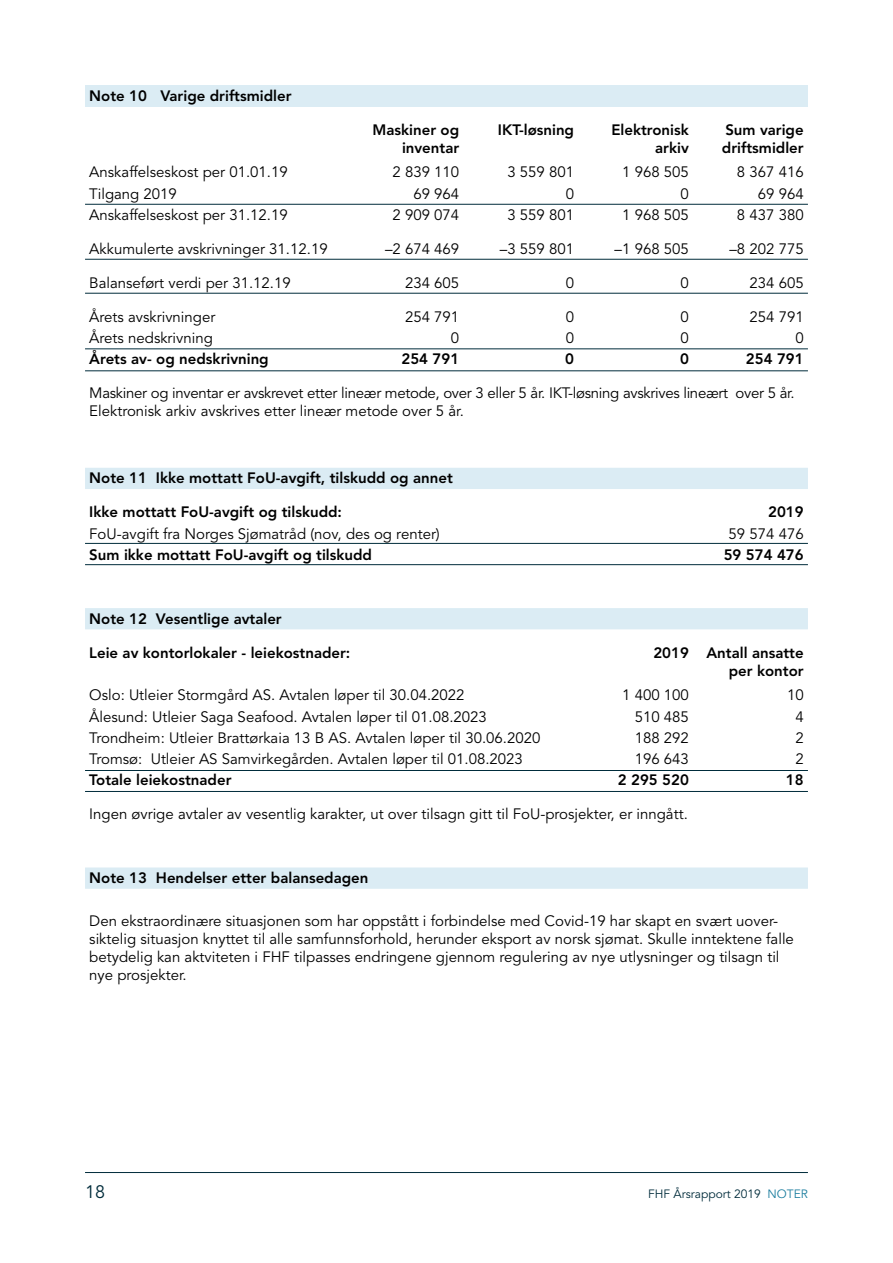
<style>
.page{position:relative;width:893px;height:1263px;background:#fff}
.page>*{position:absolute;margin:0;border:0;box-sizing:border-box;transform-origin:0 0}
.t1{font:18px "Avenir LT";color:#002c3b}
.t2{font:15px/18px "Avenir LT";color:#000}
.t3{font:800 15px/18px "Avenir LT";color:#000;text-align:right}
.t4{font:15px/18px "Avenir LT";letter-spacing:-.02em;color:#000}
.t5{font:12px "Avenir LT";color:#002c3b}
.s1{color:#1b7d9e}
</style>
<div class="page">
<hr style="left:85px;top:1172px;width:723px;height:1px;background:#002c3b">
<hr style="left:85px;top:204px;width:723px;height:1px;background:#002c3b">
<hr style="left:85px;top:259px;width:723px;height:1px;background:#002c3b">
<hr style="left:85px;top:293px;width:723px;height:1px;background:#002c3b">
<hr style="left:85px;top:371px;width:723px;height:1px;background:#002c3b">
<hr style="left:85px;top:349px;width:723px;height:1px;background:#002c3b">
<svg style="left:85px;top:468px;width:723px;height:421px"></svg>
<div style="left:85px;top:85px;width:723px;height:21px;background:#dbecf4"></div>
<p class="t3" style="left:89px;top:86px;width:204px">Note 10 Varige driftsmidler</p>
<p class="t3" style="left:373px;top:120px;width:88px">Maskiner og inventar</p>
<p class="t3" style="left:498px;top:120px;width:78px">IKT-løsning</p>
<p class="t3" style="left:611px;top:120px;width:79px">Elektronisk arkiv</p>
<p class="t3" style="left:722px;top:120px;width:83px;text-align:left">Sum varige driftsmidler</p>
<p class="t2" style="left:89px;top:164px;width:200px">Anskaffelseskost per 01.01.19</p>
<p class="t2" style="left:392px;top:164px;width:68px">2 839 110</p>
<p class="t2" style="left:507px;top:164px;width:68px">3 559 801</p>
<p class="t2" style="left:622px;top:164px;width:68px">1 968 505</p>
<p class="t2" style="left:737px;top:164px;width:68px">8 367 416</p>
<p class="t2" style="left:89px;top:185px;width:89px">Tilgang 2019</p>
<p class="t2" style="left:413px;top:185px;width:47px">69 964</p>
<p class="t2" style="left:566px;top:185px;width:10px">0</p>
<p class="t2" style="left:680px;top:185px;width:10px">0</p>
<p class="t2" style="left:758px;top:185px;width:47px">69 964</p>
<p class="t2" style="left:89px;top:206px;width:200px">Anskaffelseskost per 31.12.19</p>
<p class="t2" style="left:392px;top:206px;width:68px">2 909 074</p>
<p class="t2" style="left:507px;top:206px;width:68px">3 559 801</p>
<p class="t2" style="left:622px;top:206px;width:68px">1 968 505</p>
<p class="t2" style="left:737px;top:206px;width:68px">8 437 380</p>
<p class="t2" style="left:89px;top:240px;width:240px">Akkumulerte avskrivninger 31.12.19</p>
<p class="t2" style="left:385px;top:240px;width:76px">–2 674 469</p>
<p class="t2" style="left:500px;top:240px;width:76px">–3 559 801</p>
<p class="t2" style="left:615px;top:240px;width:76px">–1 968 505</p>
<p class="t2" style="left:729px;top:240px;width:76px">–8 202 775</p>
<p class="t2" style="left:89px;top:274px;width:203px">Balanseført verdi per 31.12.19</p>
<p class="t2" style="left:405px;top:274px;width:56px">234 605</p>
<p class="t2" style="left:566px;top:274px;width:10px">0</p>
<p class="t2" style="left:680px;top:274px;width:10px">0</p>
<p class="t2" style="left:749px;top:274px;width:56px">234 605</p>
<p class="t2" style="left:89px;top:308px;width:128px">Årets avskrivninger</p>
<p class="t2" style="left:405px;top:308px;width:56px">254 791</p>
<p class="t2" style="left:566px;top:308px;width:10px">0</p>
<p class="t2" style="left:680px;top:308px;width:10px">0</p>
<p class="t2" style="left:749px;top:308px;width:56px">254 791</p>
<p class="t2" style="left:89px;top:329px;width:125px">Årets nedskrivning</p>
<p class="t2" style="left:451px;top:329px;width:10px">0</p>
<p class="t2" style="left:566px;top:329px;width:10px">0</p>
<p class="t2" style="left:680px;top:329px;width:10px">0</p>
<p class="t2" style="left:795px;top:329px;width:10px">0</p>
<p class="t3" style="left:89px;top:350px;width:181px">Årets av- og nedskrivning</p>
<p class="t3" style="left:401px;top:350px;width:59px">254 791</p>
<p class="t3" style="left:565px;top:350px;width:10px">0</p>
<p class="t3" style="left:680px;top:350px;width:10px">0</p>
<p class="t3" style="left:746px;top:350px;width:59px">254 791</p>
<p class="t4" style="left:89px;top:385px;width:707px">Maskiner og inventar er avskrevet etter lineær metode, over 3 eller 5 år. IKT-løsning avskrives lineært over 5 år.<br>Elektronisk arkiv avskrives etter lineær metode over 5 år.</p>
<p class="t3" style="left:89px;top:469px;width:365px">Note 11 Ikke mottatt FoU-avgift, tilskudd og annet</p>
<p class="t3" style="left:89px;top:503px;width:254px">Ikke mottatt FoU-avgift og tilskudd:</p>
<p class="t3" style="left:768px;top:503px;width:37px">2019</p>
<p class="t2" style="left:89px;top:525px;width:352px">FoU-avgift fra Norges Sjømatråd (nov, des og renter)</p>
<p class="t2" style="left:729px;top:525px;width:77px">59 574 476</p>
<p class="t3" style="left:89px;top:546px;width:284px">Sum ikke mottatt FoU-avgift og tilskudd</p>
<p class="t3" style="left:724px;top:546px;width:81px">59 574 476</p>
<p class="t3" style="left:89px;top:609px;width:194px">Note 12 Vesentlige avtaler</p>
<p class="t3" style="left:89px;top:643px;width:263px">Leie av kontorlokaler - leiekostnader:</p>
<p class="t3" style="left:653px;top:643px;width:37px">2019</p>
<p class="t3" style="left:706px;top:643px;width:99px">Antall ansatte per kontor</p>
<p class="t2" style="left:89px;top:687px;width:377px">Oslo: Utleier Stormgård AS. Avtalen løper til 30.04.2022</p>
<p class="t2" style="left:622px;top:687px;width:68px">1 400 100</p>
<p class="t2" style="left:787px;top:687px;width:18px">10</p>
<p class="t2" style="left:89px;top:708px;width:399px">Ålesund: Utleier Saga Seafood. Avtalen løper til 01.08.2023</p>
<p class="t2" style="left:635px;top:708px;width:56px">510 485</p>
<p class="t2" style="left:795px;top:708px;width:10px">4</p>
<p class="t2" style="left:89px;top:729px;width:453px">Trondheim: Utleier Brattørkaia 13 B AS. Avtalen løper til 30.06.2020</p>
<p class="t2" style="left:635px;top:729px;width:56px">188 292</p>
<p class="t2" style="left:795px;top:729px;width:10px">2</p>
<p class="t2" style="left:89px;top:750px;width:435px">Tromsø: Utleier AS Samvirkegården. Avtalen løper til 01.08.2023</p>
<p class="t2" style="left:635px;top:750px;width:56px">196 643</p>
<p class="t2" style="left:795px;top:750px;width:10px">2</p>
<p class="t3" style="left:89px;top:771px;width:144px">Totale leiekostnader</p>
<p class="t3" style="left:618px;top:771px;width:73px">2 295 520</p>
<p class="t3" style="left:786px;top:771px;width:19px">18</p>
<p class="t2" style="left:89px;top:806px;width:600px">Ingen øvrige avtaler av vesentlig karakter, ut over tilsagn gitt til FoU-prosjekter, er inngått.</p>
<p class="t3" style="left:89px;top:869px;width:281px">Note 13 Hendelser etter balansedagen</p>
<p class="t2" style="left:89px;top:912px;width:706px">Den ekstraordinære situasjonen som har oppstått i forbindelse med Covid-19 har skapt en svært uover&shy;siktelig situasjon knyttet til alle samfunnsforhold, herunder eksport av norsk sjømat. Skulle inntektene falle betydelig kan aktviteten i FHF tilpasses endringene gjennom regulering av nye utlysninger og tilsagn til nye prosjekter.</p>
<p class="t1" style="left:85px;top:1182px;width:22px">18</p>
<p class="t5" style="left:648px;top:1187px;width:161px">FHF Årsrapport 2019 <span class="s1">NOTER</span></p>
</div>
